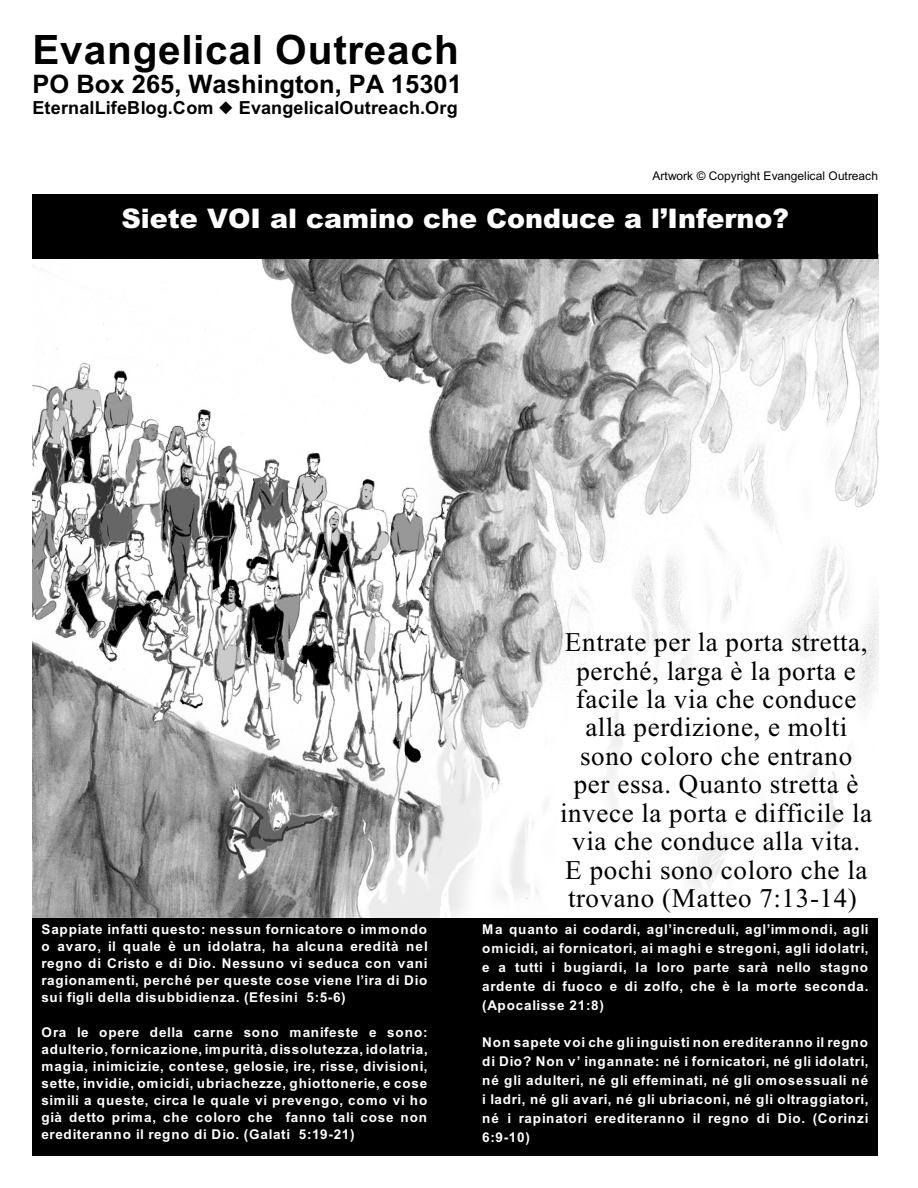
<style>
.page{position:relative;width:918px;height:1188px;background:#fff}
.page>*{position:absolute;margin:0;border:0;box-sizing:border-box;transform-origin:0 0}
.t1{font:700 40.5px "Arial";letter-spacing:.02em;color:#000}
.t2{font:27px/28.5px "Times New Roman";letter-spacing:.025em;color:#000;text-align:center}
.t3{font:900 27px "Arial";color:#fff}
.t4{font:700 25.5px "Arial";letter-spacing:.005em;color:#000}
.t5{font:700 18px "Arial";letter-spacing:.015em;color:#000}
.t6{font:700 13.5px/17.1px "Arial";letter-spacing:.055em;color:#fff;text-align:justify}
.t7{font:12px "Arial";color:#000}
</style>
<div class="page">
<div style="left:32px;top:914px;width:846px;height:241px;background:#000"></div>
<img style="left:32px;top:259px;width:846px;height:658px">
<div style="left:32px;top:194px;width:846px;height:65px;background:#000"></div>
<h1 class="t1" style="left:32px;top:35px;width:428px">Evangelical Outreach</h1>
<h3 class="t4" style="left:32px;top:75px;width:431px">PO Box 265, Washington, PA 15301</h3>
<h3 class="t5" style="left:32px;top:100px;width:183px">EternalLifeBlog.Com</h3>
<h3 class="t5" style="left:239px;top:100px;width:220px">EvangelicalOutreach.Org</h3>
<p class="t7" style="left:652px;top:172px;width:227px">Artwork © Copyright Evangelical Outreach</p>
<h2 class="t3" style="left:122px;top:208px;width:669px">Siete VOI al camino che Conduce a l’Inferno?</h2>
<p class="t6" style="left:41px;top:922px;width:388px">Sappiate infatti questo: nessun fornicatore o immondo o avaro, il quale è un idolatra, ha alcuna eredità nel regno di Cristo e di Dio. Nessuno vi seduca con vani ragionamenti, perché per queste cose viene l’ira di Dio sui figli della disubbidienza. (Efesini 5:5-6)</p>
<p class="t6" style="left:41px;top:1025px;width:388px">Ora le opere della carne sono manifeste e sono: adulterio, fornicazione, impurità, dissolutezza, idolatria, magia, inimicizie, contese, gelosie, ire, risse, divisioni, sette, invidie, omicidi, ubriachezze, ghiottonerie, e cose simili a queste, circa le quale vi prevengo, como vi ho già detto prima, che coloro che fanno tali cose non erediteranno il regno di Dio. (Galati 5:19-21)</p>
<p class="t2" style="left:560px;top:630px;width:313px">Entrate per la porta stretta, perché, larga è la porta e facile la via che conduce alla perdizione, e molti sono coloro che entrano per essa. Quanto stretta è invece la porta e difficile la via che conduce alla vita.<br>E pochi sono coloro che la trovano (Matteo 7:13-14)</p>
<p class="t6" style="left:482px;top:921px;width:388px;line-height:18.9px">Ma quanto ai codardi, agl’increduli, agl’immondi, agli omicidi, ai fornicatori, ai maghi e stregoni, agli idolatri, e a tutti i bugiardi, la loro parte sarà nello stagno ardente di fuoco e di zolfo, che è la morte seconda. (Apocalisse 21:8)</p>
<p class="t6" style="left:482px;top:1034px;width:388px;line-height:18.9px">Non sapete voi che gli inguisti non erediteranno il regno di Dio? Non v’ ingannate: né i fornicatori, né gli idolatri, né gli adulteri, né gli effeminati, né gli omosessuali né i ladri, né gli avari, né gli ubriaconi, né gli oltraggiatori, né i rapinatori erediteranno il regno di Dio. (Corinzi 6:9-10)</p>
</div>
